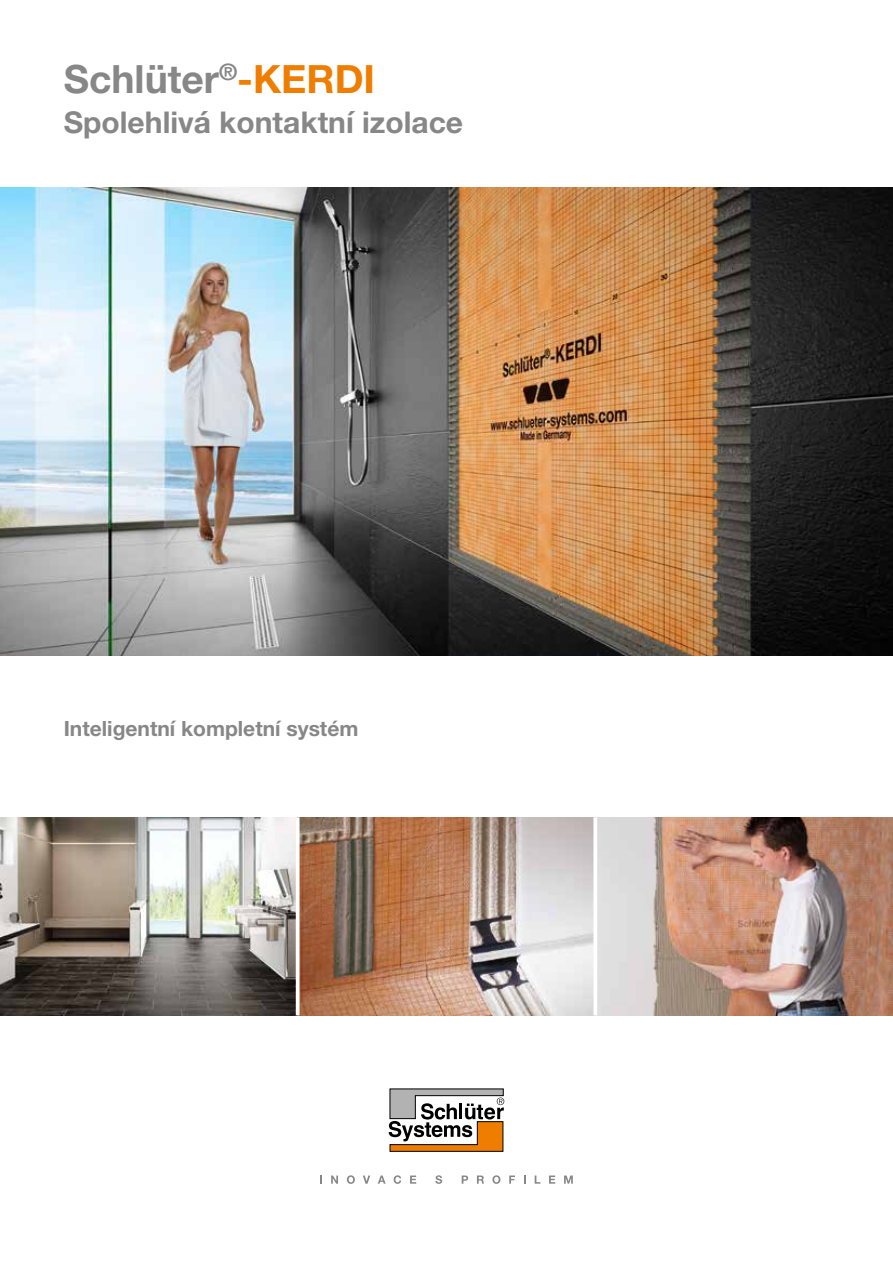
<style>
.page{position:relative;width:893px;height:1263px;background:#fff}
.page>*{position:absolute;margin:0;border:0;box-sizing:border-box;transform-origin:0 0}
.Headline_Titel_26pt{font:700 39px "Helvetica Neue LT Pro";color:#878787}
.Subline_Titel_20pt{font:700 30px "Helvetica Neue LT Pro";color:#878787}
.Headline_14pt_grau{font:700 21px "Helvetica Neue LT Pro";color:#878787}
.s1{color:#ef7d00}
</style>
<div class="page">
<img style="left:0;top:187px;width:893px;height:469px">
<svg style="left:389px;top:1088px;width:115px;height:64px"></svg>
<svg style="left:320px;top:1175px;width:2px;height:9px"></svg>
<svg style="left:331px;top:1175px;width:7px;height:9px"></svg>
<svg style="left:347px;top:1175px;width:8px;height:9px"></svg>
<svg style="left:363px;top:1175px;width:7px;height:9px"></svg>
<svg style="left:378px;top:1175px;width:8px;height:9px"></svg>
<svg style="left:394px;top:1175px;width:7px;height:9px"></svg>
<svg style="left:410px;top:1175px;width:6px;height:9px"></svg>
<svg style="left:435px;top:1175px;width:7px;height:9px"></svg>
<svg style="left:462px;top:1175px;width:6px;height:9px"></svg>
<svg style="left:477px;top:1175px;width:7px;height:9px"></svg>
<svg style="left:492px;top:1175px;width:8px;height:9px"></svg>
<svg style="left:509px;top:1175px;width:6px;height:9px"></svg>
<svg style="left:535px;top:1175px;width:5px;height:9px"></svg>
<svg style="left:549px;top:1175px;width:6px;height:9px"></svg>
<svg style="left:564px;top:1175px;width:9px;height:9px"></svg>
<img style="left:0;top:817px;width:296px;height:198px">
<img style="left:300px;top:817px;width:293px;height:198px">
<img style="left:597px;top:817px;width:296px;height:198px">
<svg style="left:297px;top:817px;width:3px;height:198px"></svg>
<svg style="left:593px;top:817px;width:4px;height:198px"></svg>
<p class="Headline_Titel_26pt" style="left:64px;top:55px;width:313px">Schlüter<sup>®</sup><span class="s1">-KERDI</span></p>
<p class="Subline_Titel_20pt" style="left:64px;top:104px;width:401px">Spolehlivá kontaktní izolace</p>
<p class="Headline_14pt_grau" style="left:64px;top:716px;width:296px">Inteligentní kompletní systém</p>
</div>
